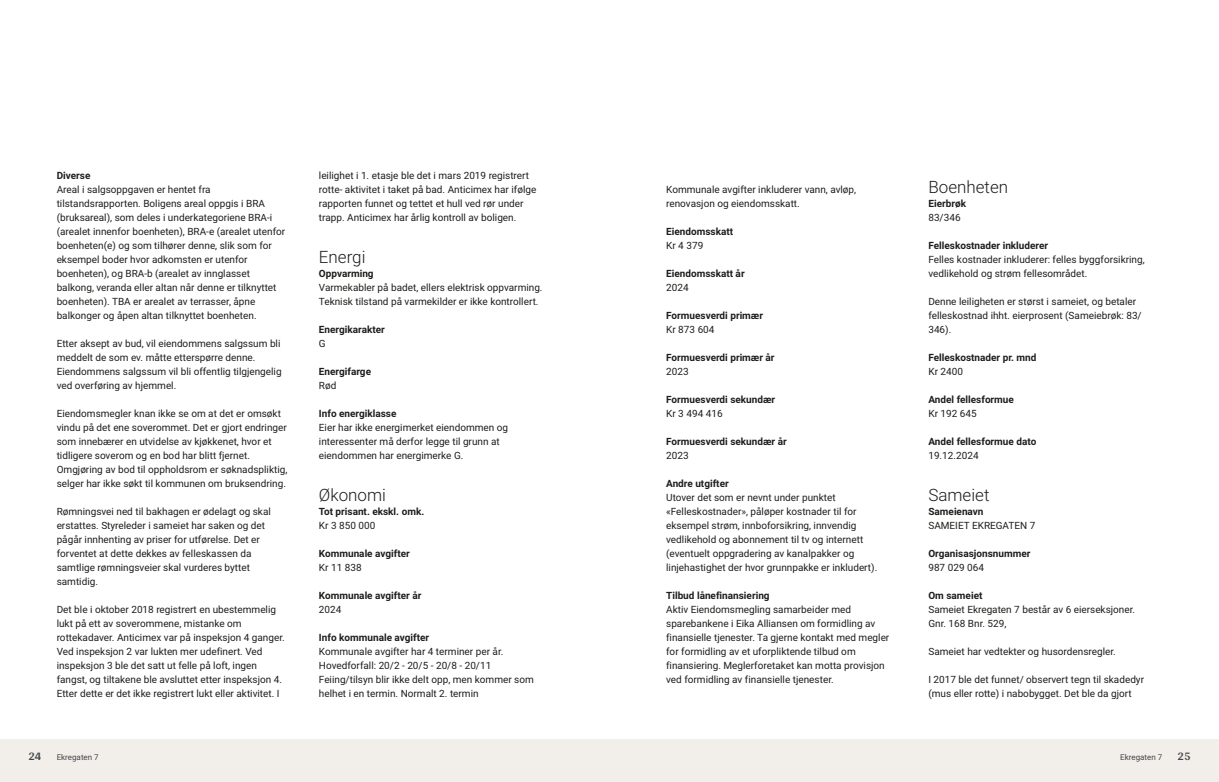
<style>
.page{position:relative;width:1219px;height:782px;background:#fff}
.page>*{position:absolute;margin:0;border:0;box-sizing:border-box;transform-origin:0 0}
.t1{font:300 17px "Roboto Vitec";color:#1d1d1b}
.t2{font:700 12px "Arya";color:#414749}
.t3{font:10px/14px "Roboto Vitec";color:#1d1d1b}
.t4{font:700 10px "Roboto Vitec";color:#1d1d1b}
.t5{font:8px "Roboto Vitec";color:#414749}
</style>
<div class="page">
<div style="left:0;top:739px;width:612px;height:42px;background:#f2eeea"></div>
<div style="left:607px;top:739px;width:612px;height:42px;background:#f2eeea"></div>
<p class="t4" style="left:57px;top:168px;width:35px">Diverse</p>
<p class="t3" style="left:57px;top:181px;width:230px">Areal i salgsoppgaven er hentet fra tilstandsrapporten. Boligens areal oppgis i BRA (bruksareal), som deles i underkategoriene BRA‑i (arealet innenfor boenheten), BRA‑e (arealet utenfor boenheten(e) og som tilhører denne, slik som for eksempel boder hvor adkomsten er utenfor boenheten), og BRA‑b (arealet av innglasset balkong, veranda eller altan når denne er tilknyttet boenheten). TBA er arealet av terrasser, åpne balkonger og åpen altan tilknyttet boenheten.</p>
<p class="t3" style="left:57px;top:335px;width:226px">Etter aksept av bud, vil eiendommens salgssum bli meddelt de som ev. måtte etterspørre denne.<br>Eiendommens salgssum vil bli offentlig tilgjengelig ved overføring av hjemmel.</p>
<p class="t3" style="left:57px;top:405px;width:232px">Eiendomsmegler knan ikke se om at det er omsøkt vindu på det ene soverommet. Det er gjort endringer som innebærer en utvidelse av kjøkkenet, hvor et tidligere soverom og en bod har blitt fjernet.<br>Omgjøring av bod til oppholdsrom er søknadspliktig, selger har ikke søkt til kommunen om bruksendring.</p>
<p class="t3" style="left:57px;top:503px;width:216px">Rømningsvei ned til bakhagen er ødelagt og skal erstattes. Styreleder i sameiet har saken og det pågår innhenting av priser for utførelse. Det er forventet at dette dekkes av felleskassen da samtlige rømningsveier skal vurderes byttet samtidig.</p>
<p class="t3" style="left:57px;top:601px;width:230px">Det ble i oktober 2018 registrert en ubestemmelig lukt på ett av soverommene, mistanke om rottekadaver. Anticimex var på inspeksjon 4 ganger.<br>Ved inspeksjon 2 var lukten mer udefinert. Ved inspeksjon 3 ble det satt ut felle på loft, ingen fangst, og tiltakene ble avsluttet etter inspeksjon 4.<br>Etter dette er det ikke registrert lukt eller aktivitet. I</p>
<p class="t2" style="left:28px;top:749px;width:15px">24</p>
<p class="t5" style="left:57px;top:751px;width:44px">Ekregaten 7</p>
<p class="t3" style="left:319px;top:167px;width:219px">leilighet i 1. etasje ble det i mars 2019 registrert rotte‑ aktivitet i taket på bad. Anticimex har ifølge rapporten funnet og tettet et hull ved rør under trapp. Anticimex har årlig kontroll av boligen.</p>
<h1 class="t1" style="left:319px;top:244px;width:48px">Energi</h1>
<p class="t4" style="left:319px;top:266px;width:56px">Oppvarming</p>
<p class="t3" style="left:319px;top:279px;width:225px">Varmekabler på badet, ellers elektrisk oppvarming.<br>Teknisk tilstand på varmekilder er ikke kontrollert.</p>
<p class="t4" style="left:319px;top:322px;width:67px">Energikarakter</p>
<p class="t3" style="left:319px;top:335px;width:8px">G</p>
<p class="t4" style="left:319px;top:364px;width:54px">Energifarge</p>
<p class="t3" style="left:319px;top:377px;width:19px">Rød</p>
<p class="t4" style="left:319px;top:406px;width:79px">Info energiklasse</p>
<p class="t3" style="left:319px;top:419px;width:191px">Eier har ikke energimerket eiendommen og interessenter må derfor legge til grunn at eiendommen har energimerke G.</p>
<h1 class="t1" style="left:319px;top:482px;width:69px">Økonomi</h1>
<p class="t4" style="left:319px;top:504px;width:107px">Tot prisant. ekskl. omk.</p>
<p class="t3" style="left:319px;top:517px;width:58px">Kr 3 850 000</p>
<p class="t4" style="left:319px;top:546px;width:92px">Kommunale avgifter</p>
<p class="t3" style="left:319px;top:559px;width:44px">Kr 11 838</p>
<p class="t4" style="left:319px;top:588px;width:104px">Kommunale avgifter år</p>
<p class="t3" style="left:319px;top:601px;width:24px">2024</p>
<p class="t4" style="left:319px;top:630px;width:112px">Info kommunale avgifter</p>
<p class="t3" style="left:319px;top:643px;width:217px">Kommunale avgifter har 4 terminer per år.<br>Hovedforfall: 20/2 ‑ 20/5 ‑ 20/8 ‑ 20/11<br>Feiing/tilsyn blir ikke delt opp, men kommer som helhet i en termin. Normalt 2. termin</p>
<p class="t3" style="left:666px;top:181px;width:192px">Kommunale avgifter inkluderer vann, avløp, renovasjon og eiendomsskatt.</p>
<p class="t4" style="left:666px;top:224px;width:68px">Eiendomsskatt</p>
<p class="t3" style="left:666px;top:237px;width:39px">Kr 4 379</p>
<p class="t4" style="left:666px;top:266px;width:80px">Eiendomsskatt år</p>
<p class="t3" style="left:666px;top:279px;width:24px">2024</p>
<p class="t4" style="left:666px;top:308px;width:98px">Formuesverdi primær</p>
<p class="t3" style="left:666px;top:321px;width:50px">Kr 873 604</p>
<p class="t4" style="left:666px;top:350px;width:110px">Formuesverdi primær år</p>
<p class="t3" style="left:666px;top:363px;width:24px">2023</p>
<p class="t4" style="left:666px;top:392px;width:111px">Formuesverdi sekundær</p>
<p class="t3" style="left:666px;top:405px;width:58px">Kr 3 494 416</p>
<p class="t4" style="left:666px;top:434px;width:122px">Formuesverdi sekundær år</p>
<p class="t3" style="left:666px;top:447px;width:24px">2023</p>
<p class="t4" style="left:666px;top:476px;width:64px">Andre utgifter</p>
<p class="t3" style="left:666px;top:489px;width:213px">Utover det som er nevnt under punktet «Felleskostnader», påløper kostnader til for eksempel strøm, innboforsikring, innvendig vedlikehold og abonnement til tv og internett (eventuelt oppgradering av kanalpakker og linjehastighet der hvor grunnpakke er inkludert).</p>
<p class="t4" style="left:666px;top:588px;width:105px">Tilbud lånefinansiering</p>
<p class="t3" style="left:666px;top:601px;width:225px">Aktiv Eiendomsmegling samarbeider med sparebankene i Eika Alliansen om formidling av finansielle tjenester. Ta gjerne kontakt med megler for formidling av et uforpliktende tilbud om finansiering. Meglerforetaket kan motta provisjon ved formidling av finansielle tjenester.</p>
<h1 class="t1" style="left:928px;top:174px;width:81px">Boenheten</h1>
<p class="t4" style="left:928px;top:196px;width:39px">Eierbrøk</p>
<p class="t3" style="left:928px;top:209px;width:34px">83/346</p>
<p class="t4" style="left:928px;top:238px;width:121px">Felleskostnader inkluderer</p>
<p class="t3" style="left:928px;top:251px;width:218px">Felles kostnader inkluderer: felles byggforsikring, vedlikehold og strøm fellesområdet.</p>
<p class="t3" style="left:928px;top:293px;width:215px">Denne leiligheten er størst i sameiet, og betaler felleskostnad ihht. eierprosent (Sameiebrøk: 83/<br>346).</p>
<p class="t4" style="left:928px;top:350px;width:110px">Felleskostnader pr. mnd</p>
<p class="t3" style="left:928px;top:363px;width:36px">Kr 2400</p>
<p class="t4" style="left:928px;top:392px;width:87px">Andel fellesformue</p>
<p class="t3" style="left:928px;top:405px;width:50px">Kr 192 645</p>
<p class="t4" style="left:928px;top:434px;width:109px">Andel fellesformue dato</p>
<p class="t3" style="left:928px;top:447px;width:52px">19.12.2024</p>
<h1 class="t1" style="left:928px;top:482px;width:63px">Sameiet</h1>
<p class="t4" style="left:928px;top:504px;width:57px">Sameienavn</p>
<p class="t3" style="left:928px;top:517px;width:108px">SAMEIET EKREGATEN 7</p>
<p class="t4" style="left:928px;top:546px;width:103px">Organisasjonsnummer</p>
<p class="t3" style="left:928px;top:559px;width:57px">987 029 064</p>
<p class="t4" style="left:928px;top:588px;width:56px">Om sameiet</p>
<p class="t3" style="left:928px;top:601px;width:208px">Sameiet Ekregaten 7 består av 6 eierseksjoner.<br>Gnr. 168 Bnr. 529,</p>
<p class="t3" style="left:928px;top:643px;width:189px">Sameiet har vedtekter og husordensregler.</p>
<p class="t3" style="left:928px;top:671px;width:217px">I 2017 ble det funnet/ observert tegn til skadedyr (mus eller rotte) i nabobygget. Det ble da gjort</p>
<p class="t5" style="left:1120px;top:751px;width:44px">Ekregaten 7</p>
<p class="t2" style="left:1177px;top:749px;width:15px">25</p>
</div>
